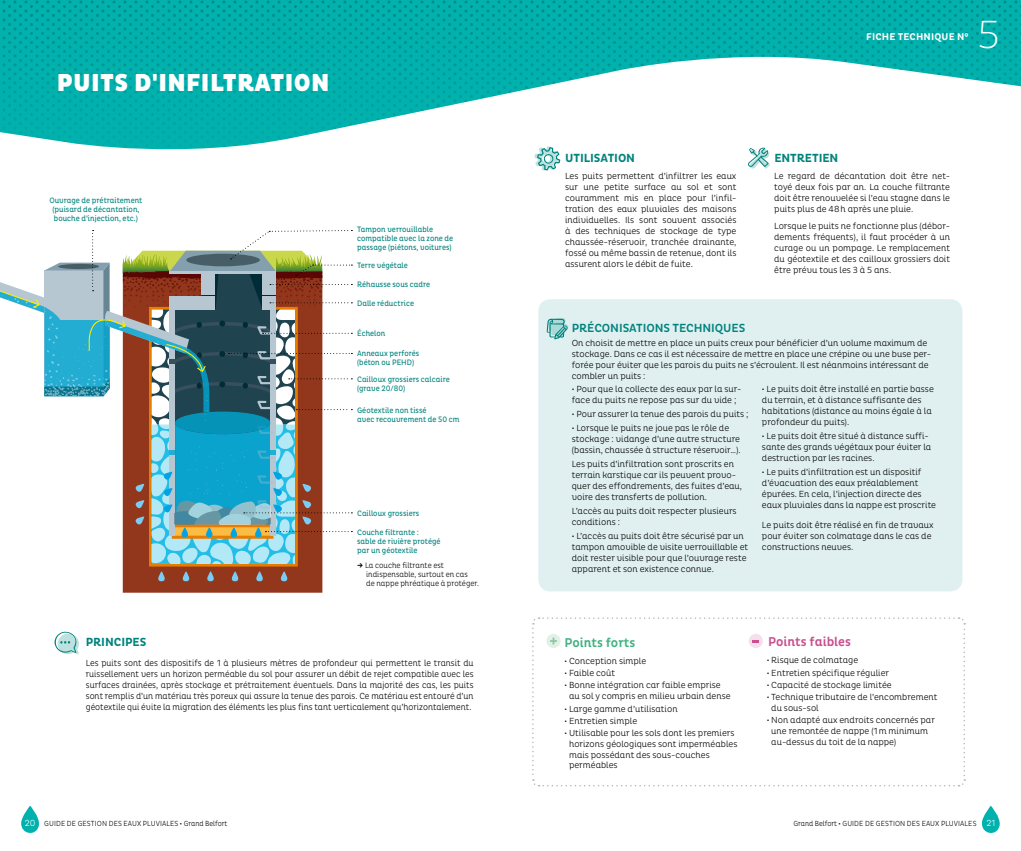
<style>
.page{position:relative;width:1021px;height:851px;background:#fff}
.page>*{position:absolute;margin:0;border:0;box-sizing:border-box;transform-origin:0 0}
.t1{font:200 40px "Pluto Cond";color:#fff}
.t2{font:900 25px "Pluto Cond";letter-spacing:.015em;color:#fff}
.t3{font:500 13px "Pluto Cond";color:#ca4f8e}
.t4{font:500 13px "Pluto Cond";color:#41b280}
.t5{font:700 12px "Pluto Cond";letter-spacing:-.005em;color:#00837d}
.t6{font:500 12px "Pluto Cond";letter-spacing:-.005em;color:#00837d}
.t7{font:700 10px "Pluto Cond";letter-spacing:.015em;color:#fff}
.t8{font:300 9px/11px "Pluto Cond";color:#000}
.t9{font:300 9px/11.1px "Pluto Cond";color:#000;text-align:justify;scale:.95 1}
.t10{font:8px/9px "Pluto Cond";color:#00837d;scale:.95 1}
.t11{font:300 8px/9px "Pluto Cond";color:#000;scale:.95 1}
.t12{font:300 7.5px "Pluto Cond";letter-spacing:.015em;color:#000;scale:.93 1}
.s1{font-weight:700;font-size:9px}
.s2{font-size:9px;color:#fff}
.s3{font-family:"Pluto";font-weight:700}
</style>
<div class="page">
<svg style="left:21px;top:805px;width:18px;height:28px"></svg>
<svg style="left:981px;top:805px;width:19px;height:28px"></svg>
<svg style="left:123px;top:563px;width:199px;height:29px;background:#97411f"></svg>
<svg style="left:277px;top:571px;width:14px;height:10px"></svg>
<svg style="left:252px;top:571px;width:15px;height:10px"></svg>
<svg style="left:228px;top:571px;width:14px;height:10px"></svg>
<svg style="left:203px;top:571px;width:15px;height:10px"></svg>
<svg style="left:179px;top:571px;width:14px;height:10px"></svg>
<svg style="left:154px;top:571px;width:15px;height:10px"></svg>
<svg style="left:0;top:230px;width:352px;height:333px"></svg>
<svg style="left:0;top:0;width:1020px;height:160px;fill:#00b1ad"></svg>
<svg style="left:55px;top:631px;width:24px;height:23px"></svg>
<svg style="left:747px;top:147px;width:23px;height:22px"></svg>
<svg style="left:534px;top:146px;width:26px;height:25px"></svg>
<div style="left:538px;top:299px;width:424px;height:292px;background:#e0f0f0;border-radius:12px"></div>
<svg style="left:546px;top:318px;width:22px;height:21px"></svg>
<svg style="left:532px;top:617px;width:433px;height:170px"></svg>
<h2 class="t2" style="left:57px;top:68px;width:274px">PUITS D'INFILTRATION</h2>
<p class="t10" style="left:49px;top:196px;width:99px;text-align:center">Ouvrage de prétraitement (puisard de décantation, bouche d’injection, etc.)</p>
<p class="t10" style="left:357px;top:225px;width:103px">Tampon verrouillable compatible avec la zone de passage (piétons, voitures)</p>
<p class="t10" style="left:357px;top:280px;width:78px">Réhausse sous cadre</p>
<p class="t10" style="left:357px;top:261px;width:55px">Terre végétale</p>
<p class="t10" style="left:357px;top:298px;width:61px">Dalle réductrice</p>
<p class="t10" style="left:357px;top:329px;width:31px">Échelon</p>
<p class="t10" style="left:357px;top:349px;width:67px">Anneaux perforés (béton ou PEHD)</p>
<p class="t10" style="left:357px;top:374px;width:99px">Cailloux grossiers calcaire (grave 20/80)</p>
<p class="t10" style="left:357px;top:405px;width:109px">Géotextile non tissé<br>avec recouvrement de 50 cm</p>
<p class="t10" style="left:357px;top:508px;width:67px">Cailloux grossiers</p>
<p class="t10" style="left:357px;top:527px;width:89px">Couche filtrante :<br>sable de rivière protégé par un géotextile</p>
<p class="t11" style="left:366px;top:561px;width:120px;text-indent:-9px"><span class="s1">→</span> La couche filtrante est indispensable, surtout en cas<br>de nappe phréatique à protéger.</p>
<h3 class="t5" style="left:86px;top:635px;width:62px">PRINCIPES</h3>
<p class="t9" style="left:86px;top:657px;width:410px">Les puits sont des dispositifs de 1 à plusieurs mètres de profondeur qui permettent le transit du ruissellement vers un horizon perméable du sol pour assurer un débit de rejet compatible avec les surfaces drainées, après stockage et prétraitement éventuels. Dans la majorité des cas, les puits sont remplis d’un matériau très poreux qui assure la tenue des parois. Ce matériau est entouré d’un géotextile qui évite la migration des éléments les plus fins tant verticalement qu’horizontalement.</p>
<p class="t7" style="left:866px;top:31px;width:104px">FICHE TECHNIQUE N°</p>
<h1 class="t1" style="left:977px;top:12px;width:24px">5</h1>
<h3 class="t5" style="left:565px;top:151px;width:71px">UTILISATION</h3>
<p class="t8" style="left:565px;top:170px;width:173px;text-align:justify">Les puits permettent d’infiltrer les eaux sur une petite surface au sol et sont couramment mis en place pour l’infil&shy;tration des eaux pluviales des maisons individuelles. Ils sont souvent associés à des techniques de stockage de type chaussée-réservoir, tranchée drainante, fossé ou même bassin de retenue, dont ils assurent alors le débit de fuite.</p>
<h3 class="t5" style="left:774px;top:151px;width:66px">ENTRETIEN</h3>
<p class="t8" style="left:774px;top:170px;width:177px;text-align:justify">Le regard de décantation doit être net&shy;toyé deux fois par an. La couche filtrante doit être renouvelée si l’eau stagne dans le puits plus de 48h après une pluie.</p>
<p class="t8" style="left:774px;top:220px;width:177px;text-align:justify">Lorsque le puits ne fonctionne plus (débor&shy;dements fréquents), il faut procéder à un curage ou un pompage. Le remplacement du géotextile et des cailloux grossiers doit être prévu tous les 3 à 5 ans.</p>
<h3 class="t6" style="left:572px;top:321px;width:175px">PRÉCONISATIONS TECHNIQUES</h3>
<p class="t8" style="left:572px;top:337px;width:361px">On choisit de mettre en place un puits creux pour bénéficier d’un volume maximum de stockage. Dans ce cas il est nécessaire de mettre en place une crépine ou une buse per&shy;forée pour éviter que les parois du puits ne s’écroulent. Il est néanmoins intéressant de combler un puits :</p>
<p class="t8" style="left:572px;top:384px;width:171px">• Pour que la collecte des eaux par la sur&shy;face du puits ne repose pas sur du vide ;</p>
<p class="t8" style="left:572px;top:409px;width:178px">• Pour assurer la tenue des parois du puits ;</p>
<p class="t8" style="left:572px;top:422px;width:170px">• Lorsque le puits ne joue pas le rôle de stockage : vidange d’une autre structure (bassin, chaussée à structure réservoir…).</p>
<p class="t8" style="left:572px;top:458px;width:172px">Les puits d’infiltration sont proscrits en terrain karstique car ils peuvent provo&shy;quer des effondrements, des fuites d’eau, voire des transferts de pollution.</p>
<p class="t8" style="left:572px;top:505px;width:166px">L’accès au puits doit respecter plusieurs conditions :</p>
<p class="t8" style="left:572px;top:530px;width:178px">• L’accès au puits doit être sécurisé par un tampon amovible de visite verrouillable et doit rester visible pour que l’ouvrage reste apparent et son existence connue.</p>
<p class="t8" style="left:762px;top:384px;width:173px">• Le puits doit être installé en partie basse du terrain, et à distance suffisante des habitations (distance au moins égale à la profondeur du puits).</p>
<p class="t8" style="left:762px;top:431px;width:171px">• Le puits doit être situé à distance suffi&shy;sante des grands végétaux pour éviter la destruction par les racines.</p>
<p class="t8" style="left:762px;top:466px;width:176px">• Le puits d’infiltration est un dispositif d’évacuation des eaux préalablement épurées. En cela, l’injection directe des eaux pluviales dans la nappe est proscrite</p>
<p class="t8" style="left:762px;top:519px;width:173px">Le puits doit être réalisé en fin de travaux pour éviter son colmatage dans le cas de constructions neuves.</p>
<h3 class="t4" style="left:564px;top:634px;width:72px">Points forts</h3>
<p class="t8" style="left:564px;top:655px;width:83px">• Conception simple</p>
<p class="t8" style="left:564px;top:667px;width:52px">• Faible coût</p>
<p class="t8" style="left:569px;top:680px;width:163px;text-indent:-5px">• Bonne intégration car faible emprise au sol y compris en milieu urbain dense</p>
<p class="t8" style="left:564px;top:703px;width:115px">• Large gamme d’utilisation</p>
<p class="t8" style="left:564px;top:715px;width:74px">• Entretien simple</p>
<p class="t8" style="left:569px;top:727px;width:170px;text-indent:-5px">• Utilisable pour les sols dont les premiers horizons géologiques sont imperméables mais possédant des sous-couches perméables</p>
<h3 class="t3" style="left:768px;top:634px;width:84px">Points faibles</h3>
<p class="t8" style="left:766px;top:654px;width:93px">• Risque de colmatage</p>
<p class="t8" style="left:766px;top:667px;width:124px">• Entretien spécifique régulier</p>
<p class="t8" style="left:766px;top:679px;width:126px">• Capacité de stockage limitée</p>
<p class="t8" style="left:771px;top:691px;width:168px;text-indent:-5px">• Technique tributaire de l’encombrement du sous-sol</p>
<p class="t8" style="left:771px;top:714px;width:165px;text-indent:-5px">• Non adapté aux endroits concernés par une remontée de nappe (1m minimum au-dessus du toit de la nappe)</p>
<p class="t12" style="left:25px;top:819px;width:219px"><span class="s2">20</span> GUIDE DE GESTION DES EAUX PLUVIALES <span class="s3">∙</span> Grand Belfort</p>
<p class="t12" style="left:793px;top:819px;width:218px">Grand Belfort <span class="s3">∙</span> GUIDE DE GESTION DES EAUX PLUVIALES <span class="s2">21</span></p>
</div>
